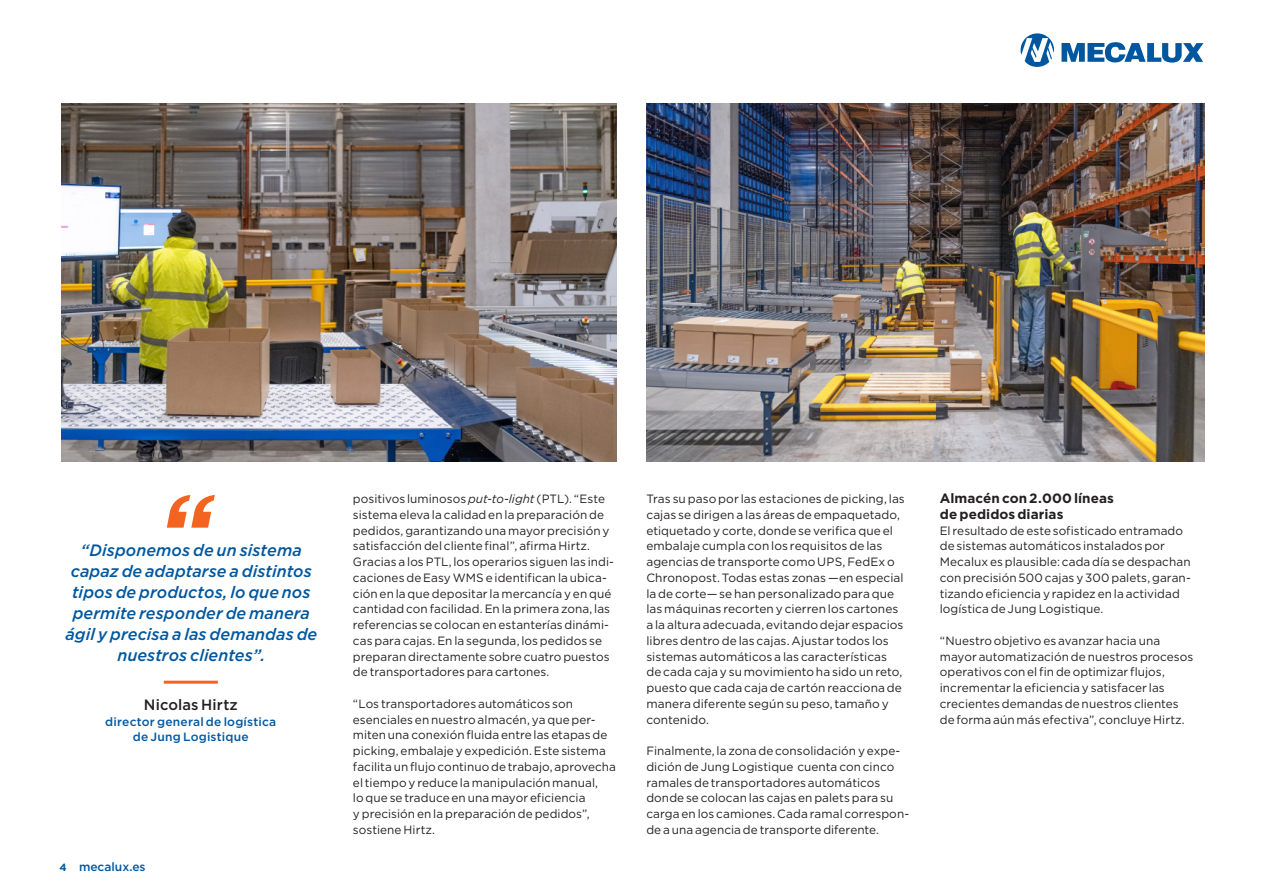
<style>
.page{position:relative;width:1263px;height:893px;background:#fff}
.page>*{position:absolute;margin:0;border:0;box-sizing:border-box;transform-origin:0 0}
.t1{font:italic 500 16.5px/21px "Gotham";letter-spacing:.005em;color:#01579f;text-align:center}
.t2{font:500 15px "Gotham";letter-spacing:.01em;color:#231f20}
.t3{font:700 13.5px/15.8px "Gotham";letter-spacing:.005em;color:#231f20}
.t4{font:12px/15.8px "Gotham";letter-spacing:.005em;color:#231f20}
.t5{font:500 12px/15.8px "Gotham";letter-spacing:.015em;color:#01579f;text-align:center}
.s1{font-weight:700;font-size:10.5px}
.s2{font-style:italic}
</style>
<div class="page">
<svg style="left:1020px;top:33px;width:34px;height:34px"></svg>
<svg style="left:1061px;top:42px;width:142px;height:21px"></svg>
<img style="left:646px;top:103px;width:559px;height:359px">
<img style="left:61px;top:103px;width:555px;height:359px">
<hr style="left:164px;top:681px;width:54px;height:3px;background:#f36421">
<svg style="left:167px;top:495px;width:48px;height:33px"></svg>
<h1 class="t1" style="left:65px;top:539px;width:253px">“Disponemos de un sistema capaz de adaptarse a distintos tipos de productos, lo que nos permite responder de manera ágil y precisa a las demandas de nuestros clientes”.</h1>
<p class="t2" style="left:144px;top:695px;width:95px">Nicolas Hirtz</p>
<p class="t5" style="left:105px;top:713px;width:172px">director general de logística de Jung Logistique</p>
<p class="t5" style="left:60px;top:858px;width:88px"><span class="s1">4</span> mecalux.es</p>
<p class="t4" style="left:353px;top:491px;width:263px">positivos luminosos <span class="s2">put-to-light</span> (PTL). “Este sistema eleva la calidad en la preparación de pedidos, garantizando una mayor precisión y satisfacción del cliente final”, afirma Hirtz.<br>Gracias a los PTL, los operarios siguen las indi&shy;caciones de Easy WMS e identifican la ubica&shy;ción en la que depositar la mercancía y en qué cantidad con facilidad. En la primera zona, las referencias se colocan en estanterías dinámi&shy;cas para cajas. En la segunda, los pedidos se preparan directamente sobre cuatro puestos de transportadores para cartones.</p>
<p class="t4" style="left:353px;top:695px;width:265px">“Los transportadores automáticos son esenciales en nuestro almacén, ya que per&shy;miten una conexión fluida entre las etapas de picking, embalaje y expedición. Este sistema facilita un flujo continuo de trabajo, aprovecha el tiempo y reduce la manipulación manual,<br>lo que se traduce en una mayor eficiencia<br>y precisión en la preparación de pedidos”, sostiene Hirtz.</p>
<p class="t4" style="left:646px;top:491px;width:260px">Tras su paso por las estaciones de picking, las cajas se dirigen a las áreas de empaquetado, etiquetado y corte, donde se verifica que el embalaje cumpla con los requisitos de las agencias de transporte como UPS, FedEx o Chronopost. Todas estas zonas —en especial la de corte— se han personalizado para que las máquinas recorten y cierren los cartones a la altura adecuada, evitando dejar espacios libres dentro de las cajas. Ajustar todos los sistemas automáticos a las características de cada caja y su movimiento ha sido un reto, puesto que cada caja de cartón reacciona de manera diferente según su peso, tamaño y contenido.</p>
<p class="t4" style="left:646px;top:743px;width:264px">Finalmente, la zona de consolidación y expe&shy;dición de Jung Logistique cuenta con cinco ramales de transportadores automáticos donde se colocan las cajas en palets para su carga en los camiones. Cada ramal correspon&shy;de a una agencia de transporte diferente.</p>
<p class="t3" style="left:940px;top:490px;width:176px">Almacén con 2.000 líneas de pedidos diarias</p>
<p class="t4" style="left:940px;top:522px;width:253px">El resultado de este sofisticado entramado de sistemas automáticos instalados por Mecalux es plausible: cada día se despachan con precisión 500 cajas y 300 palets, garan&shy;tizando eficiencia y rapidez en la actividad logística de Jung Logistique.</p>
<p class="t4" style="left:940px;top:632px;width:255px">“Nuestro objetivo es avanzar hacia una mayor automatización de nuestros procesos operativos con el fin de optimizar flujos, incrementar la eficiencia y satisfacer las crecientes demandas de nuestros clientes de forma aún más efectiva”, concluye Hirtz.</p>
</div>
